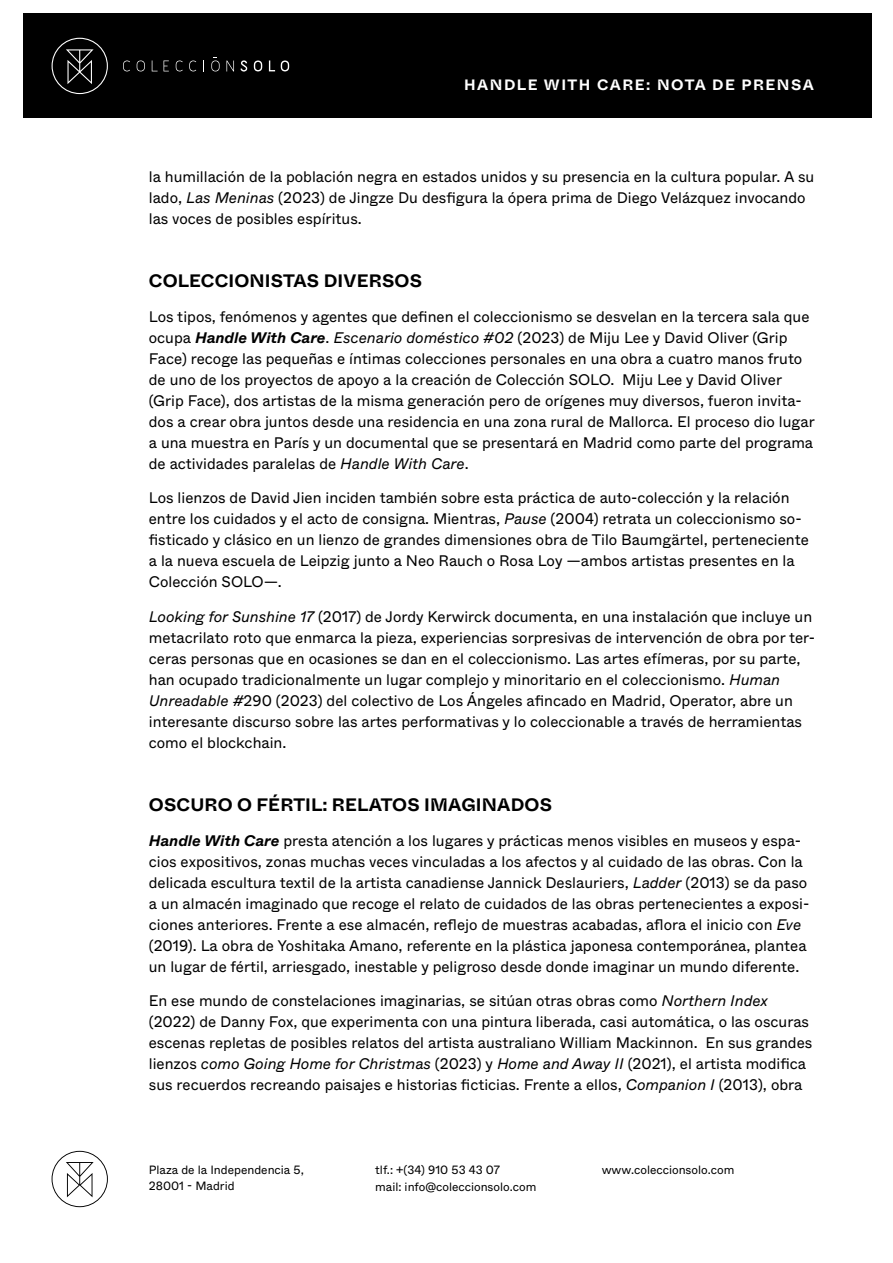
<style>
.page{position:relative;width:893px;height:1263px;background:#fff}
.page>*{position:absolute;margin:0;border:0;box-sizing:border-box;transform-origin:0 0}
.t1{font:700 18px "Whyte Inktrap";letter-spacing:.01em;color:#000}
.t2{font:15.3px/21px "Whyte";color:#000}
.t3{font:700 15px "Whyte Inktrap";letter-spacing:.1em;color:#fff}
.t4{font:12px/16.8px "Whyte";color:#000}
.s1{font-style:italic}
.s2{font-weight:700;font-style:italic}
</style>
<div class="page">
<svg style="left:52px;top:1151px;width:56px;height:56px"></svg>
<div style="left:23px;top:14px;width:849px;height:104px;background:#000"></div>
<svg style="left:52px;top:38px;width:56px;height:56px"></svg>
<svg style="left:281px;top:61px;width:8px;height:10px"></svg>
<svg style="left:269px;top:60px;width:6px;height:11px"></svg>
<svg style="left:254px;top:61px;width:8px;height:10px"></svg>
<svg style="left:240px;top:60px;width:7px;height:12px"></svg>
<svg style="left:226px;top:61px;width:8px;height:10px"></svg>
<svg style="left:211px;top:57px;width:9px;height:14px"></svg>
<svg style="left:189px;top:61px;width:7px;height:10px"></svg>
<svg style="left:176px;top:61px;width:7px;height:10px"></svg>
<svg style="left:164px;top:61px;width:5px;height:10px"></svg>
<svg style="left:152px;top:60px;width:6px;height:11px"></svg>
<svg style="left:137px;top:61px;width:8px;height:10px"></svg>
<svg style="left:123px;top:61px;width:7px;height:10px"></svg>
<p class="t3" style="left:464px;top:73px;width:351px">HANDLE WITH CARE: NOTA DE PRENSA</p>
<p class="t2" style="left:149px;top:166px;width:667px">la humillación de la población negra en estados unidos y su presencia en la cultura popular. A su lado, <span class="s1">Las Meninas</span> (2023) de Jingze Du desfigura la ópera prima de Diego Velázquez invocando las voces de posibles espíritus.</p>
<p class="t1" style="left:149px;top:267px;width:275px">COLECCIONISTAS DIVERSOS</p>
<p class="t2" style="left:149px;top:305px;width:667px">Los tipos, fenómenos y agentes que definen el coleccionismo se desvelan en la tercera sala que ocupa <span class="s2">Handle With Care</span>. <span class="s1">Escenario doméstico #02</span> (2023) de Miju Lee y David Oliver (Grip Face) recoge las pequeñas e íntimas colecciones personales en una obra a cuatro manos fruto de uno de los proyectos de apoyo a la creación de Colección SOLO. Miju Lee y David Oliver (Grip Face), dos artistas de la misma generación pero de orígenes muy diversos, fueron invita&shy;dos a crear obra juntos desde una residencia en una zona rural de Mallorca. El proceso dio lugar a una muestra en París y un documental que se presentará en Madrid como parte del programa de actividades paralelas de <span class="s1">Handle With Care</span>.</p>
<p class="t2" style="left:149px;top:487px;width:662px">Los lienzos de David Jien inciden también sobre esta práctica de auto-colección y la relación entre los cuidados y el acto de consigna. Mientras, <span class="s1">Pause</span> (2004) retrata un coleccionismo so&shy;fisticado y clásico en un lienzo de grandes dimensiones obra de Tilo Baumgärtel, perteneciente a la nueva escuela de Leipzig junto a Neo Rauch o Rosa Loy —ambos artistas presentes en la Colección SOLO—.</p>
<p class="t2" style="left:149px;top:605px;width:668px"><span class="s1">Looking for Sunshine 17</span> (2017) de Jordy Kerwirck documenta, en una instalación que incluye un metacrilato roto que enmarca la pieza, experiencias sorpresivas de intervención de obra por ter&shy;ceras personas que en ocasiones se dan en el coleccionismo. Las artes efímeras, por su parte, han ocupado tradicionalmente un lugar complejo y minoritario en el coleccionismo. <span class="s1">Human Unreadable #</span>290 (2023) del colectivo de Los Ángeles afincado en Madrid, Operator, abre un interesante discurso sobre las artes performativas y lo coleccionable a través de herramientas como el blockchain.</p>
<p class="t1" style="left:149px;top:790px;width:405px">OSCURO O FÉRTIL: RELATOS IMAGINADOS</p>
<p class="t2" style="left:149px;top:829px;width:662px"><span class="s2">Handle With Care</span> presta atención a los lugares y prácticas menos visibles en museos y espa&shy;cios expositivos, zonas muchas veces vinculadas a los afectos y al cuidado de las obras. Con la delicada escultura textil de la artista canadiense Jannick Deslauriers, <span class="s1">Ladder</span> (2013) se da paso a un almacén imaginado que recoge el relato de cuidados de las obras pertenecientes a exposi&shy;ciones anteriores. Frente a ese almacén, reflejo de muestras acabadas, aflora el inicio con <span class="s1">Eve </span>(2019). La obra de Yoshitaka Amano, referente en la plástica japonesa contemporánea, plantea un lugar de fértil, arriesgado, inestable y peligroso desde donde imaginar un mundo diferente.</p>
<p class="t2" style="left:149px;top:989px;width:665px">En ese mundo de constelaciones imaginarias, se sitúan otras obras como <span class="s1">Northern Index </span>(2022) de Danny Fox, que experimenta con una pintura liberada, casi automática, o las oscuras escenas repletas de posibles relatos del artista australiano William Mackinnon. En sus grandes lienzos <span class="s1">como Going Home for Christmas</span> (2023) y <span class="s1">Home and Away II</span> (2021), el artista modifica sus recuerdos recreando paisajes e historias ficticias. Frente a ellos, <span class="s1">Companion I</span> (2013), obra</p>
<p class="t4" style="left:149px;top:1160px;width:157px">Plaza de la Independencia 5,<br>28001 - Madrid</p>
<p class="t4" style="left:375px;top:1161px;width:126px">tlf.: +(34) 910 53 43 07</p>
<p class="t4" style="left:602px;top:1160px;width:134px">www.coleccionsolo.com</p>
<p class="t4" style="left:375px;top:1178px;width:163px">mail: info@coleccionsolo.com</p>
</div>
